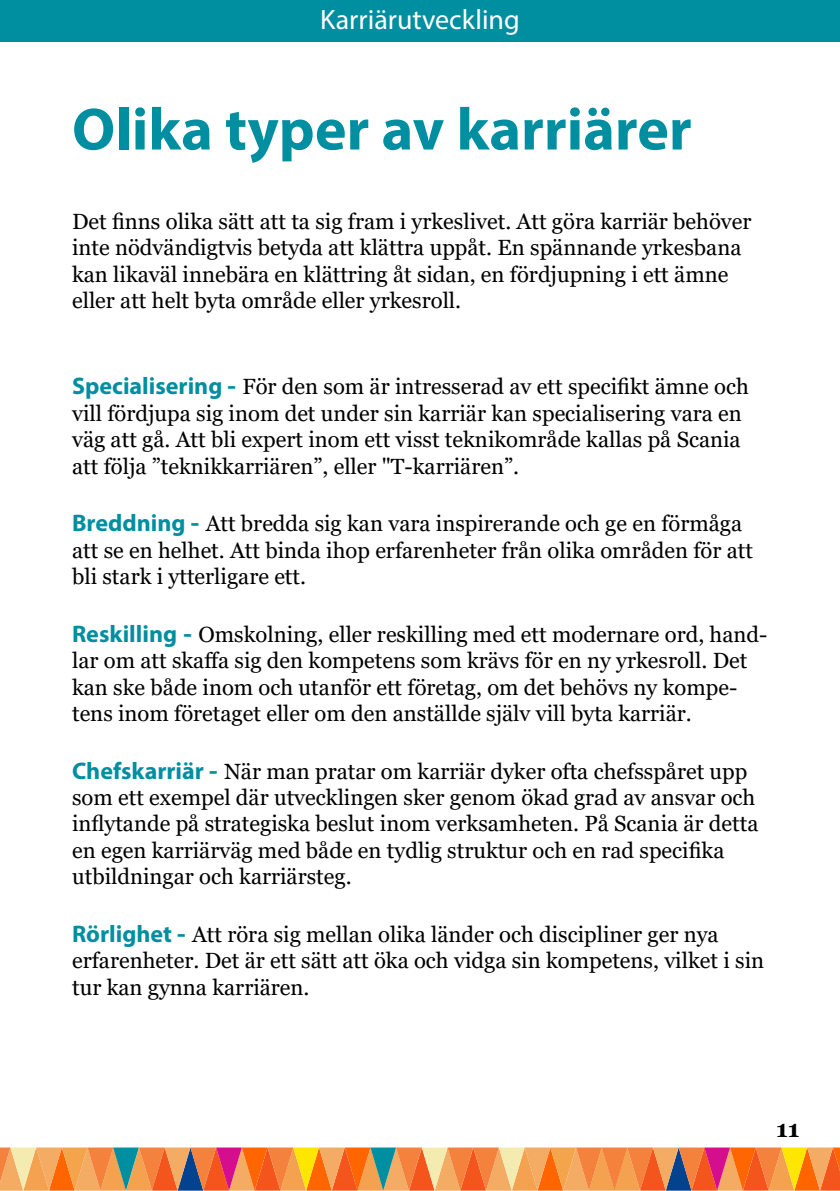
<style>
.page{position:relative;width:840px;height:1191px;background:#fff}
.page>*{position:absolute;margin:0;border:0;box-sizing:border-box;transform-origin:0 0}
.t1{font:700 60px "Myriad Pro";color:#008ea1}
.t2{font:28px "Myriad Pro";color:#fff}
.t3{font:700 24px "Georgia";color:#000}
.t4{font:22px/26.4px "Georgia";color:#000}
.s1{font-family:"Myriad Pro";font-weight:700;font-size:24px;color:#008ea1}
.s2{font-weight:700;font-size:24px;color:#008ea1}
</style>
<div class="page">
<svg style="left:0;top:1147px;width:839px;height:43px;background:#e68b4c"></svg>
<div style="left:0;top:0;width:839px;height:42px;background:#008ea1"></div>
<p class="t2" style="left:320px;top:2px;width:201px">Karriärutveckling</p>
<h1 class="t1" style="left:72px;top:90px;width:621px">Olika typer av karriärer</h1>
<p class="t4" style="left:72px;top:208px;width:680px">Det finns olika sätt att ta sig fram i yrkeslivet. Att göra karriär behöver inte nödvändigtvis betyda att klättra uppåt. En spännande yrkesbana kan likaväl innebära en klättring åt sidan, en fördjupning i ett ämne eller att helt byta område eller yrkesroll.</p>
<p class="t4" style="left:72px;top:374px;width:678px"><span class="s1">Specialisering</span> <span class="s2">-</span> För den som är intresserad av ett specifikt ämne och vill fördjupa sig inom det under sin karriär kan specialisering vara en väg att gå. Att bli expert inom ett visst teknikområde kallas på Scania att följa ”teknikkarriären”, eller "T-karriären”.</p>
<p class="t4" style="left:72px;top:511px;width:682px"><span class="s1">Breddning</span> <span class="s2">-</span> Att bredda sig kan vara inspirerande och ge en förmåga att se en helhet. Att binda ihop erfarenheter från olika områden för att bli stark i ytterligare ett.</p>
<p class="t4" style="left:72px;top:621px;width:696px"><span class="s1">Reskilling</span> <span class="s2">-</span> Omskolning, eller reskilling med ett modernare ord, hand&shy;lar om att skaffa sig den kompetens som krävs för en ny yrkesroll. Det kan ske både inom och utanför ett företag, om det behövs ny kompe&shy;tens inom företaget eller om den anställde själv vill byta karriär.</p>
<p class="t4" style="left:72px;top:758px;width:687px"><span class="s1">Chefskarriär</span> <span class="s2">-</span> När man pratar om karriär dyker ofta chefsspåret upp som ett exempel där utvecklingen sker genom ökad grad av ansvar och inflytande på strategiska beslut inom verksamheten. På Scania är detta en egen karriärväg med både en tydlig struktur och en rad specifika utbildningar och karriärsteg.</p>
<p class="t4" style="left:72px;top:921px;width:693px"><span class="s1">Rörlighet</span> <span class="s2">-</span> Att röra sig mellan olika länder och discipliner ger nya erfarenheter. Det är ett sätt att öka och vidga sin kompetens, vilket i sin tur kan gynna karriären.</p>
<p class="t3" style="left:775px;top:1113px;width:25px">11</p>
</div>
